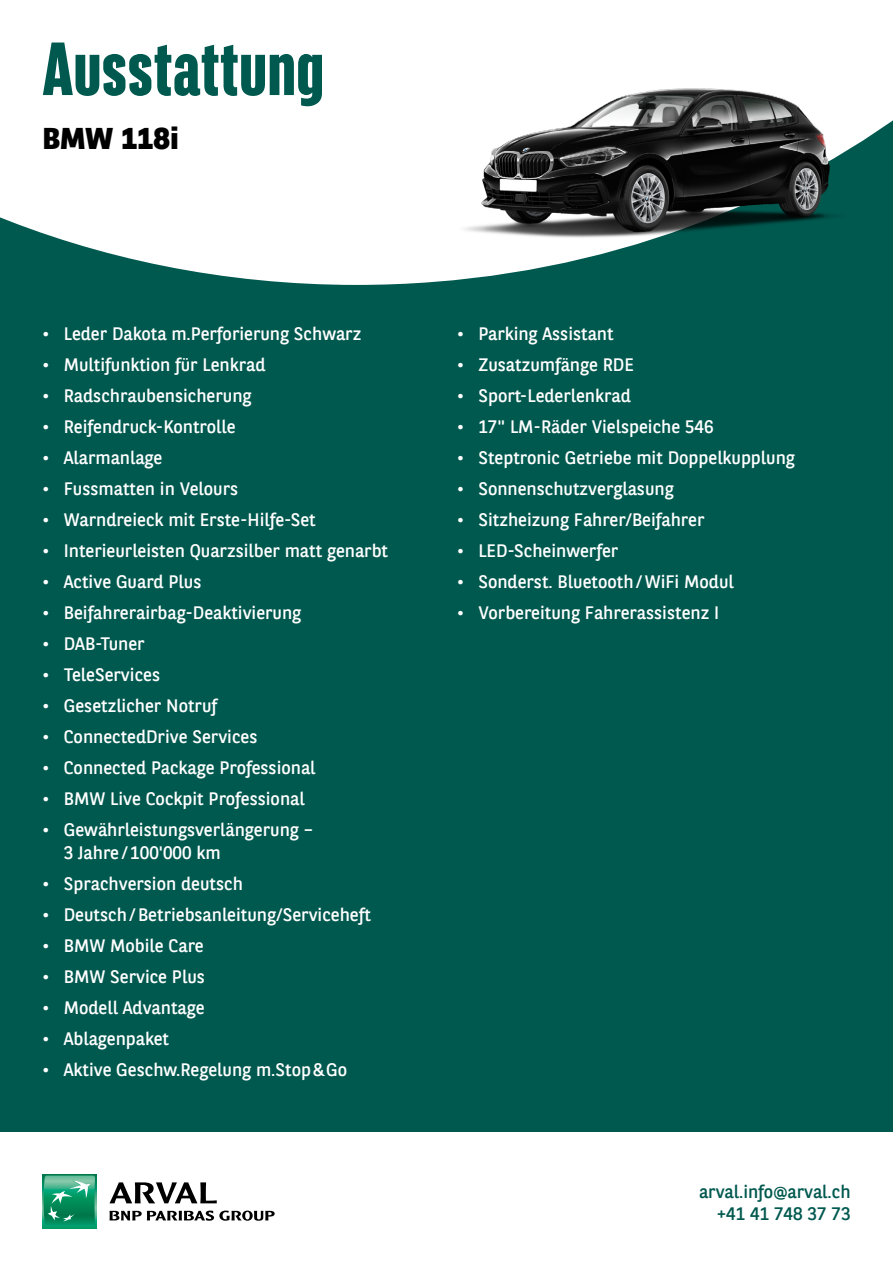
<style>
.page{position:relative;width:893px;height:1263px;background:#00594f}
.page>*{position:absolute;margin:0;border:0;box-sizing:border-box;transform-origin:0 0}
.t1{font:800 75px "BNPP Sans Condensed";letter-spacing:.005em;color:#00594f}
.t2{font:800 30px "BNPP Sans";color:#000}
.t3{font:18px/22.5px "BNPP Sans";color:#fff}
.t4{font:18px/22.5px "BNPP Sans";color:#00594f;text-align:right}
</style>
<div class="page">
<div style="left:0;top:1132px;width:893px;height:131px;background:#fff"></div>
<div style="left:43px;top:1175px;width:53px;height:53px;background:#009e6b"></div>
<svg style="left:43px;top:1175px;width:52px;height:48px"></svg>
<svg style="left:110px;top:1210px;width:165px;height:11px"></svg>
<svg style="left:110px;top:1182px;width:107px;height:21px"></svg>
<svg style="left:0;top:0;width:893px;height:285px;background:#dae7e5"></svg>
<img style="left:457px;top:89px;width:393px;height:150px">
<h1 class="t1" style="left:43px;top:22px;width:284px">Ausstattung</h1>
<h2 class="t2" style="left:43px;top:118px;width:138px">BMW 118i</h2>
<p class="t3" style="left:43px;top:322px;width:320px">• Leder Dakota m.Perforierung Schwarz</p>
<p class="t3" style="left:43px;top:353px;width:224px">• Multifunktion für Lenkrad</p>
<p class="t3" style="left:43px;top:384px;width:211px">• Radschraubensicherung</p>
<p class="t3" style="left:43px;top:415px;width:195px">• Reifendruck-Kontrolle</p>
<p class="t3" style="left:43px;top:446px;width:121px">• Alarmanlage</p>
<p class="t3" style="left:43px;top:477px;width:197px">• Fussmatten in Velours</p>
<p class="t3" style="left:43px;top:508px;width:275px">• Warndreieck mit Erste-Hilfe-Set</p>
<p class="t3" style="left:43px;top:539px;width:347px">• Interieurleisten Quarzsilber matt genarbt</p>
<p class="t3" style="left:43px;top:570px;width:160px">• Active Guard Plus</p>
<p class="t3" style="left:43px;top:601px;width:260px">• Beifahrerairbag-Deaktivierung</p>
<p class="t3" style="left:43px;top:632px;width:104px">• DAB-Tuner</p>
<p class="t3" style="left:43px;top:663px;width:119px">• TeleServices</p>
<p class="t3" style="left:43px;top:694px;width:176px">• Gesetzlicher Notruf</p>
<p class="t3" style="left:43px;top:725px;width:216px">• ConnectedDrive Services</p>
<p class="t3" style="left:43px;top:756px;width:275px">• Connected Package Professional</p>
<p class="t3" style="left:43px;top:787px;width:264px">• BMW Live Cockpit Professional</p>
<p class="t3" style="left:64px;top:818px;width:251px;text-indent:-21px">• Gewährleistungsverlängerung –<br>3 Jahre /100'000 km</p>
<p class="t3" style="left:43px;top:871px;width:202px">• Sprachversion deutsch</p>
<p class="t3" style="left:43px;top:902px;width:330px">• Deutsch/Betriebsanleitung/Serviceheft</p>
<p class="t3" style="left:43px;top:933px;width:163px">• BMW Mobile Care</p>
<p class="t3" style="left:43px;top:964px;width:164px">• BMW Service Plus</p>
<p class="t3" style="left:43px;top:995px;width:164px">• Modell Advantage</p>
<p class="t3" style="left:43px;top:1026px;width:128px">• Ablagenpaket</p>
<p class="t3" style="left:43px;top:1057px;width:306px">• Aktive Geschw.Regelung m.Stop&amp;Go</p>
<p class="t3" style="left:457px;top:322px;width:158px">• Parking Assistant</p>
<p class="t3" style="left:457px;top:353px;width:178px">• Zusatzumfänge RDE</p>
<p class="t3" style="left:457px;top:384px;width:175px">• Sport-Lederlenkrad</p>
<p class="t3" style="left:457px;top:415px;width:258px">• 17" LM-Räder Vielspeiche 546</p>
<p class="t3" style="left:457px;top:446px;width:339px">• Steptronic Getriebe mit Doppelkupplung</p>
<p class="t3" style="left:457px;top:477px;width:218px">• Sonnenschutzverglasung</p>
<p class="t3" style="left:457px;top:508px;width:249px">• Sitzheizung Fahrer/Beifahrer</p>
<p class="t3" style="left:457px;top:539px;width:163px">• LED-Scheinwerfer</p>
<p class="t3" style="left:457px;top:570px;width:278px">• Sonderst. Bluetooth/WiFi Modul</p>
<p class="t3" style="left:457px;top:601px;width:264px">• Vorbereitung Fahrerassistenz I</p>
<p class="t4" style="left:699px;top:1180px;width:153px">arval.info@arval.ch +41 41 748 37 73</p>
</div>
